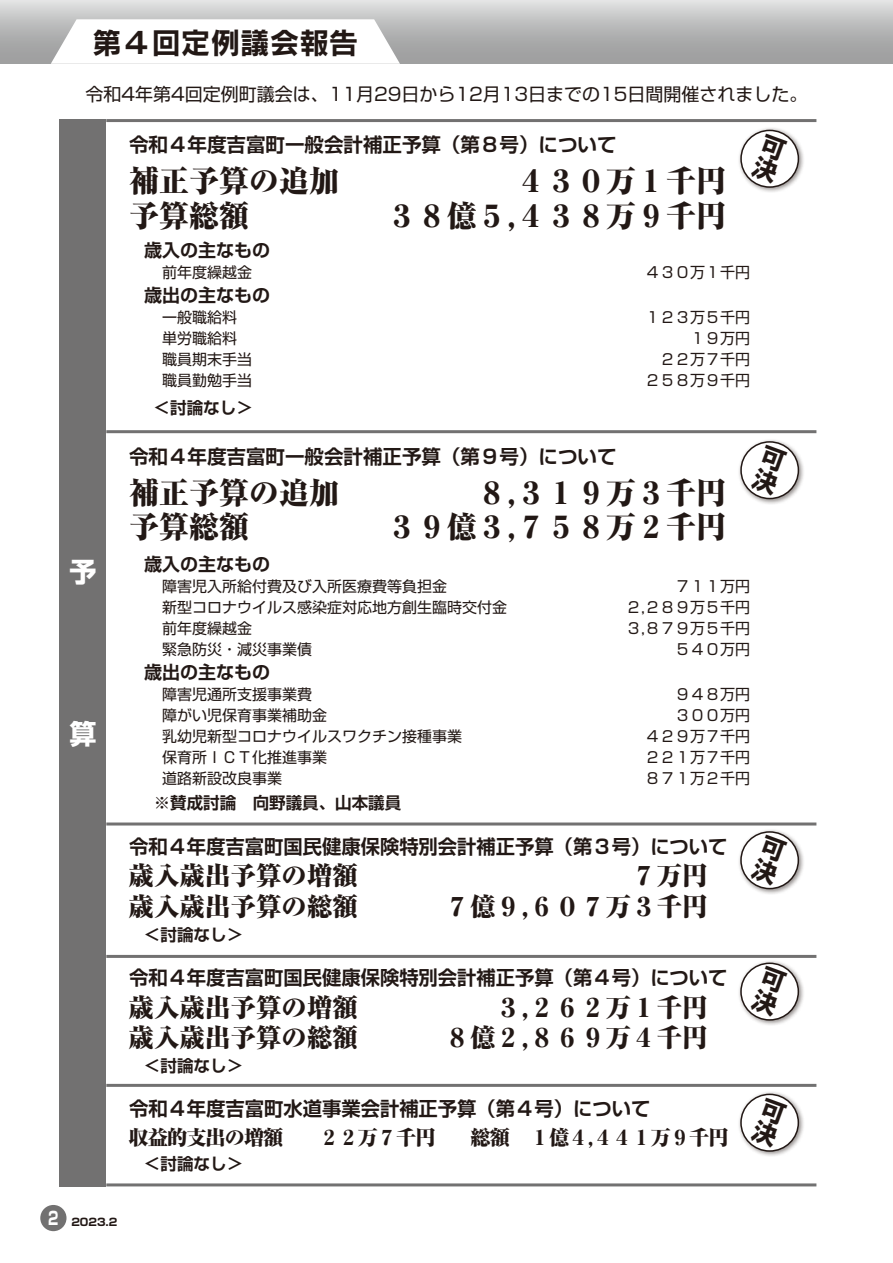
<style>
.page{position:relative;width:893px;height:1263px;background:#fff}
.page>*{position:absolute;margin:0;border:0;box-sizing:border-box;transform-origin:0 0}
.t1{font:800 expanded 30px "Ryumin Pro";color:#221815}
.t2{font:29.55px "Rodin Pro B";color:#221815}
.t3{font:700 27px "Shin Go Pro";color:#fff}
.t4{font:800 expanded 25.5px "Ryumin Pro";color:#221815}
.t5{font:800 expanded 20.25px "Ryumin Pro";letter-spacing:-.05em;color:#221815}
.t6{font:700 19.5px "Shin Go Pro De";color:#221815}
.t7{font:18px "Shin Go Pro";color:#221815}
.t8{font:700 18px "Shin Go Pro De";color:#221815}
.t9{font:700 16.5px "Shin Go Pro De";color:#221815}
.t10{font:15px "Shin Go Pro";color:#221815}
.t11{font:700 10.5px "Shin Go Pro";color:#221815}
.s1{font-size:18px;color:#fff}
</style>
<div class="page">
<div style="left:60px;top:119px;width:46px;height:1067px;background:#727171"></div>
<hr style="left:106px;top:119px;width:710px;height:3px;background:#727171">
<hr style="left:106px;top:430px;width:710px;height:3px;background:#727171">
<hr style="left:106px;top:1183px;width:710px;height:3px;background:#727171">
<div style="left:40px;top:1205px;width:27px;height:26px;background:#727171;border-radius:50%"></div>
<div style="left:0;top:0;width:893px;height:64px;background:linear-gradient(to bottom,#dadbdc,#969697)"></div>
<svg style="left:51px;top:19px;width:349px;height:45px"></svg>
<div style="left:737px;top:126px;width:68px;height:68px;background:#221815;opacity:.5"></div>
<div style="left:741px;top:130px;width:57px;height:57px;background:#fff;border-radius:50%"></div>
<div style="left:740px;top:130px;width:59px;height:58px;border:2px solid #221815;border-radius:50%"></div>
<div style="left:737px;top:438px;width:68px;height:67px;background:#221815;opacity:.5"></div>
<div style="left:741px;top:442px;width:57px;height:56px;background:#fff;border-radius:50%"></div>
<div style="left:740px;top:441px;width:59px;height:58px;border:2px solid #221815;border-radius:50%"></div>
<div style="left:737px;top:828px;width:68px;height:67px;background:#221815;opacity:.5"></div>
<div style="left:741px;top:832px;width:57px;height:56px;background:#fff;border-radius:50%"></div>
<div style="left:740px;top:831px;width:59px;height:58px;border:2px solid #221815;border-radius:50%"></div>
<div style="left:737px;top:959px;width:68px;height:68px;background:#221815;opacity:.5"></div>
<div style="left:741px;top:963px;width:57px;height:57px;background:#fff;border-radius:50%"></div>
<div style="left:740px;top:962px;width:59px;height:59px;border:2px solid #221815;border-radius:50%"></div>
<div style="left:737px;top:1090px;width:68px;height:68px;background:#221815;opacity:.5"></div>
<div style="left:741px;top:1094px;width:57px;height:57px;background:#fff;border-radius:50%"></div>
<div style="left:740px;top:1093px;width:59px;height:59px;border:2px solid #221815;border-radius:50%"></div>
<hr style="left:106px;top:822px;width:710px;height:3px;background:#727171">
<hr style="left:106px;top:955px;width:710px;height:3px;background:#727171">
<hr style="left:106px;top:1084px;width:710px;height:3px;background:#727171">
<svg style="left:750px;top:133px;width:38px;height:51px"></svg>
<svg style="left:750px;top:444px;width:38px;height:52px"></svg>
<svg style="left:750px;top:834px;width:38px;height:52px"></svg>
<svg style="left:750px;top:966px;width:38px;height:51px"></svg>
<svg style="left:750px;top:1097px;width:38px;height:51px"></svg>
<h2 class="t2" style="left:92px;top:23px;width:268px">第４回定例議会報告</h2>
<p class="t7" style="left:85px;top:79px;width:723px">令和4年第4回定例町議会は、11月29日から12月13日までの15日間開催されました。</p>
<h3 class="t6" style="left:129px;top:129px;width:489px">令和４年度吉富町一般会計補正予算（第８号）について</h3>
<h1 class="t1" style="left:129px;top:157px;width:212px">補正予算の追加</h1>
<h1 class="t1" style="left:516px;top:157px;width:211px">４３０万１千円</h1>
<h1 class="t1" style="left:129px;top:192px;width:121px">予算総額</h1>
<h1 class="t1" style="left:387px;top:192px;width:371px">３８億５,４３８万９千円　</h1>
<p class="t8" style="left:144px;top:235px;width:128px">歳入の主なもの</p>
<p class="t10" style="left:162px;top:260px;width:91px">前年度繰越金</p>
<p class="t10" style="left:645px;top:260px;width:106px">４３０万１千円</p>
<p class="t8" style="left:144px;top:280px;width:128px">歳出の主なもの</p>
<p class="t10" style="left:162px;top:305px;width:77px">一般職給料</p>
<p class="t10" style="left:645px;top:305px;width:106px">１２３万５千円</p>
<p class="t10" style="left:162px;top:326px;width:77px">単労職給料</p>
<p class="t10" style="left:690px;top:326px;width:61px">１９万円</p>
<p class="t10" style="left:162px;top:347px;width:91px">職員期末手当</p>
<p class="t10" style="left:660px;top:347px;width:91px">２２万７千円</p>
<p class="t10" style="left:162px;top:368px;width:91px">職員勤勉手当</p>
<p class="t10" style="left:645px;top:368px;width:106px">２５８万９千円</p>
<p class="t9" style="left:154px;top:394px;width:100px">＜討論なし＞</p>
<h3 class="t6" style="left:129px;top:440px;width:489px">令和４年度吉富町一般会計補正予算（第９号）について</h3>
<h3 class="t3" style="left:69px;top:550px;width:28px">予</h3>
<h3 class="t3" style="left:69px;top:712px;width:28px">算</h3>
<h1 class="t1" style="left:129px;top:469px;width:212px">補正予算の追加</h1>
<h1 class="t1" style="left:477px;top:469px;width:251px">８,３１９万３千円</h1>
<h1 class="t1" style="left:129px;top:503px;width:121px">予算総額</h1>
<h1 class="t1" style="left:387px;top:503px;width:371px">３９億３,７５８万２千円　</h1>
<p class="t8" style="left:144px;top:549px;width:128px">歳入の主なもの</p>
<p class="t10" style="left:162px;top:574px;width:287px">障害児入所給付費及び入所医療費等負担金</p>
<p class="t10" style="left:675px;top:574px;width:76px">７１１万円</p>
<p class="t10" style="left:162px;top:595px;width:347px">新型コロナウイルス感染症対応地方創生臨時交付金</p>
<p class="t10" style="left:626px;top:595px;width:125px">２,２８９万５千円</p>
<p class="t10" style="left:162px;top:616px;width:91px">前年度繰越金</p>
<p class="t10" style="left:626px;top:616px;width:125px">３,８７９万５千円</p>
<p class="t10" style="left:162px;top:637px;width:152px">緊急防災・減災事業債</p>
<p class="t10" style="left:675px;top:637px;width:76px">５４０万円</p>
<p class="t8" style="left:144px;top:657px;width:128px">歳出の主なもの</p>
<p class="t10" style="left:162px;top:682px;width:152px">障害児通所支援事業費</p>
<p class="t10" style="left:675px;top:682px;width:76px">９４８万円</p>
<p class="t10" style="left:162px;top:703px;width:167px">障がい児保育事業補助金</p>
<p class="t10" style="left:675px;top:703px;width:76px">３００万円</p>
<p class="t10" style="left:162px;top:724px;width:302px">乳幼児新型コロナウイルスワクチン接種事業</p>
<p class="t10" style="left:645px;top:724px;width:106px">４２９万７千円</p>
<p class="t10" style="left:162px;top:745px;width:167px">保育所ＩＣＴ化推進事業</p>
<p class="t10" style="left:645px;top:745px;width:106px">２２１万７千円</p>
<p class="t10" style="left:162px;top:766px;width:121px">道路新設改良事業</p>
<p class="t10" style="left:645px;top:766px;width:106px">８７１万２千円</p>
<p class="t9" style="left:154px;top:789px;width:249px">※賛成討論　向野議員、山本議員</p>
<h3 class="t6" style="left:129px;top:830px;width:600px">令和４年度吉富町国民健康保険特別会計補正予算（第３号）について</h3>
<h3 class="t4" style="left:129px;top:855px;width:231px">歳入歳出予算の増額</h3>
<h3 class="t4" style="left:631px;top:855px;width:78px">７万円</h3>
<h3 class="t4" style="left:129px;top:887px;width:231px">歳入歳出予算の総額</h3>
<h3 class="t4" style="left:445px;top:887px;width:265px">７億９,６０７万３千円</h3>
<p class="t9" style="left:144px;top:921px;width:100px">＜討論なし＞</p>
<h3 class="t6" style="left:129px;top:962px;width:600px">令和４年度吉富町国民健康保険特別会計補正予算（第４号）について</h3>
<h3 class="t4" style="left:129px;top:987px;width:231px">歳入歳出予算の増額</h3>
<h3 class="t4" style="left:496px;top:987px;width:214px">３,２６２万１千円</h3>
<h3 class="t4" style="left:129px;top:1017px;width:231px">歳入歳出予算の総額</h3>
<h3 class="t4" style="left:445px;top:1017px;width:265px">８億２,８６９万４千円</h3>
<p class="t9" style="left:144px;top:1052px;width:100px">＜討論なし＞</p>
<h3 class="t6" style="left:129px;top:1093px;width:523px">令和４年度吉富町水道事業会計補正予算（第４号）について</h3>
<h3 class="t5" style="left:129px;top:1121px;width:156px">収益的支出の増額</h3>
<h3 class="t5" style="left:319px;top:1121px;width:118px">２２万７千円</h3>
<h3 class="t5" style="left:471px;top:1121px;width:260px">総額 １億４,４４１万９千円</h3>
<p class="t9" style="left:144px;top:1151px;width:100px">＜討論なし＞</p>
<p class="t11" style="left:48px;top:1213px;width:71px"><span class="s1">2</span> 2023.2</p>
</div>
